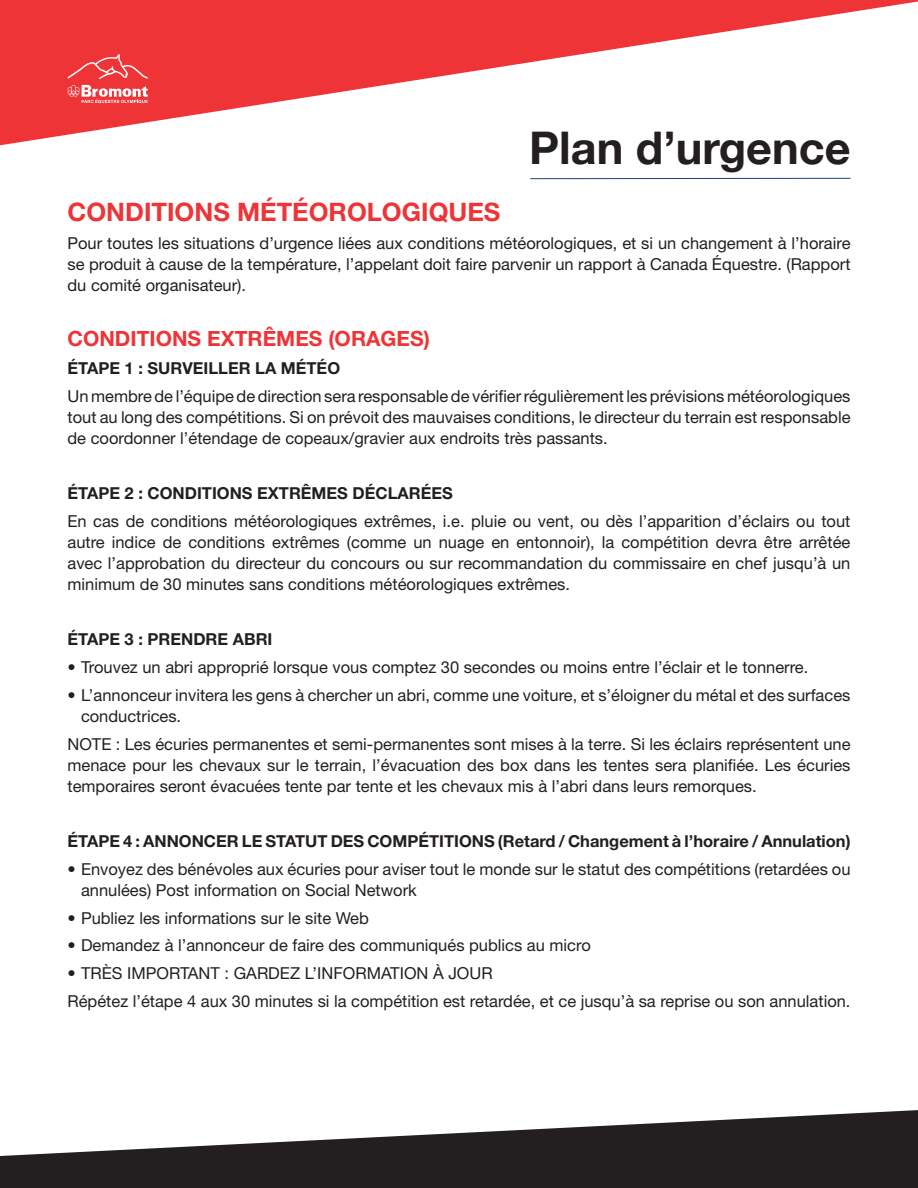
<style>
.page{position:relative;width:918px;height:1188px;background:#fff}
.page>*{position:absolute;margin:0;border:0;box-sizing:border-box;transform-origin:0 0}
.t1{font:700 45px "Helvetica Neue";color:#231f20}
.Texte_courant{font:700 25.5px "Helvetica Neue LT Std";color:#ee3436}
.Texte_courant-2{font:700 21px "Helvetica Neue LT Std";color:#ee3436}
.Texte_courant-3{font:16.5px/21px "Helvetica Neue LT Std";color:#231f20;text-align:justify}
.Texte_courant-4{font:700 16.5px "Helvetica Neue LT Std";color:#231f20}
</style>
<div class="page">
<svg style="left:0;top:0;width:918px;height:145px"></svg>
<svg style="left:0;top:1110px;width:918px;height:78px;fill:#231f20"></svg>
<svg style="left:68px;top:85px;width:80px;height:18px"></svg>
<svg style="left:68px;top:54px;width:80px;height:25px;background:#f04d4e"></svg>
<hr style="left:530px;top:178px;width:321px;height:1px;background:#18437c">
<p class="t1" style="left:529px;top:112px;width:323px">Plan d’urgence</p>
<p class="Texte_courant" style="left:68px;top:196px;width:435px">CONDITIONS MÉTÉOROLOGIQUES</p>
<p class="Texte_courant-3" style="left:68px;top:232px;width:785px">Pour toutes les situations d’urgence liées aux conditions météorologiques, et si un changement à l’horaire se produit à cause de la température, l’appelant doit faire parvenir un rapport à Canada Équestre. (Rapport du comité organisateur).</p>
<p class="Texte_courant-2" style="left:68px;top:326px;width:364px">CONDITIONS EXTRÊMES (ORAGES)</p>
<p class="Texte_courant-4" style="left:68px;top:358px;width:274px">ÉTAPE 1 : SURVEILLER LA MÉTÉO</p>
<p class="Texte_courant-3" style="left:68px;top:385px;width:785px">Un membre de l’équipe de direction sera responsable de vérifier régulièrement les prévisions météorologiques tout au long des compétitions. Si on prévoit des mauvaises conditions, le directeur du terrain est responsable de coordonner l’étendage de copeaux/gravier aux endroits très passants.</p>
<p class="Texte_courant-4" style="left:68px;top:483px;width:387px">ÉTAPE 2 : CONDITIONS EXTRÊMES DÉCLARÉES</p>
<p class="Texte_courant-3" style="left:68px;top:510px;width:785px">En cas de conditions météorologiques extrêmes, i.e. pluie ou vent, ou dès l’apparition d’éclairs ou tout autre indice de conditions extrêmes (comme un nuage en entonnoir), la compétition devra être arrêtée avec l’approbation du directeur du concours ou sur recommandation du commissaire en chef jusqu’à un minimum de 30 minutes sans conditions météorologiques extrêmes.</p>
<p class="Texte_courant-4" style="left:68px;top:629px;width:207px">ÉTAPE 3 : PRENDRE ABRI</p>
<p class="Texte_courant-3" style="left:68px;top:657px;width:742px">• Trouvez un abri approprié lorsque vous comptez 30 secondes ou moins entre l’éclair et le tonnerre.</p>
<p class="Texte_courant-3" style="left:81px;top:684px;width:771px;text-indent:-14px">• L’annonceur invitera les gens à chercher un abri, comme une voiture, et s’éloigner du métal et des surfaces conductrices.</p>
<p class="Texte_courant-3" style="left:68px;top:733px;width:785px">NOTE : Les écuries permanentes et semi-permanentes sont mises à la terre. Si les éclairs représentent une menace pour les chevaux sur le terrain, l’évacuation des box dans les tentes sera planifiée. Les écuries temporaires seront évacuées tente par tente et les chevaux mis à l’abri dans leurs remorques.</p>
<p class="Texte_courant-4" style="left:68px;top:831px;width:785px">ÉTAPE 4 : ANNONCER LE STATUT DES COMPÉTITIONS (Retard / Changement à l’horaire / Annulation)</p>
<p class="Texte_courant-3" style="left:81px;top:858px;width:771px;text-indent:-14px">• Envoyez des bénévoles aux écuries pour aviser tout le monde sur le statut des compétitions (retardées ou annulées) Post information on Social Network</p>
<p class="Texte_courant-3" style="left:68px;top:907px;width:303px">• Publiez les informations sur le site Web</p>
<p class="Texte_courant-3" style="left:68px;top:935px;width:525px">• Demandez à l’annonceur de faire des communiqués publics au micro</p>
<p class="Texte_courant-3" style="left:68px;top:963px;width:427px">• TRÈS IMPORTANT : GARDEZ L’INFORMATION À JOUR</p>
<p class="Texte_courant-3" style="left:68px;top:990px;width:785px">Répétez l’étape 4 aux 30 minutes si la compétition est retardée, et ce jusqu’à sa reprise ou son annulation.</p>
</div>
